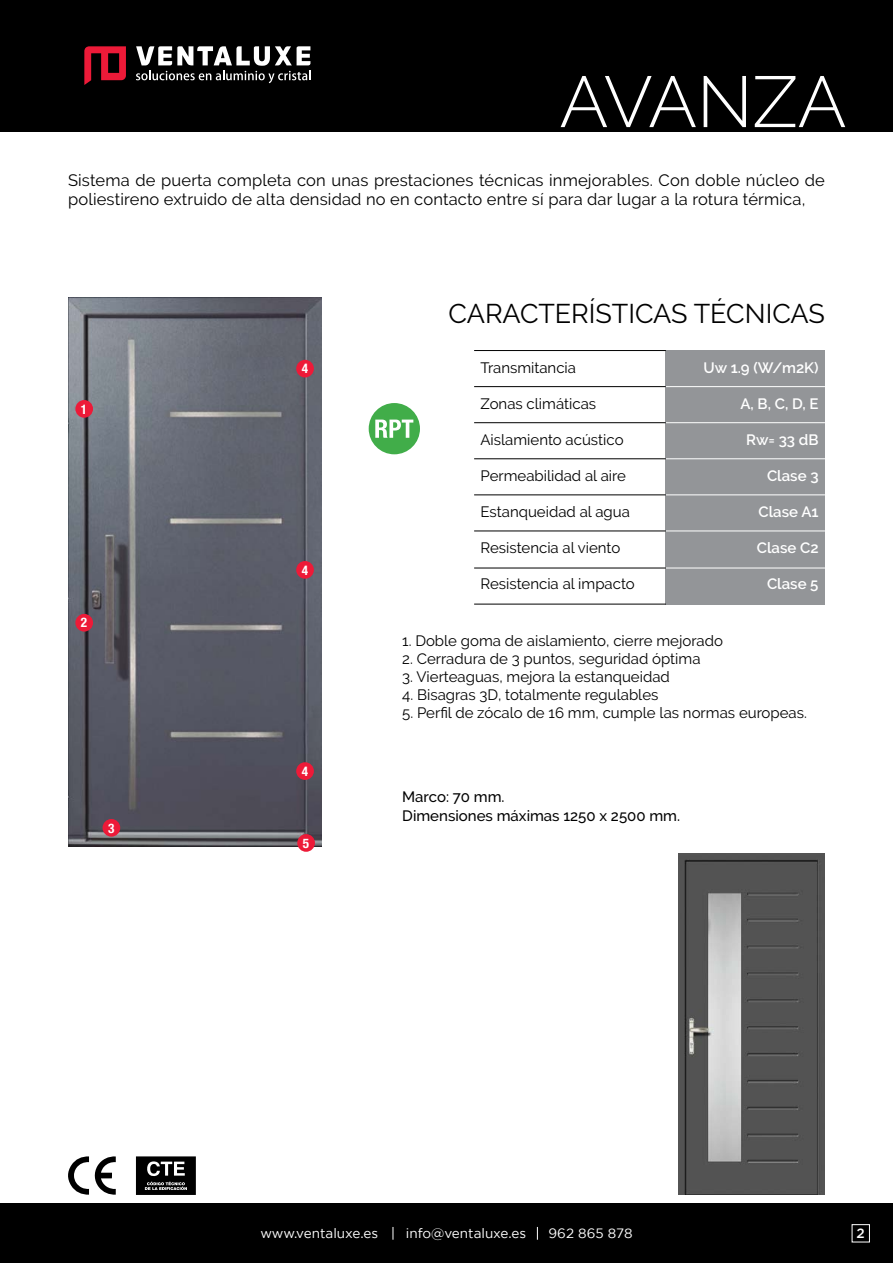
<style>
.page{position:relative;width:893px;height:1263px;background:#fff}
.page>*{position:absolute;margin:0;border:0;box-sizing:border-box;transform-origin:0 0}
.t1{font:300 72px "Raleway";color:#fff}
.t2{font:27px "Raleway";color:#000}
.t3{font:16.5px/19.8px "Raleway";letter-spacing:.01em;color:#000}
.t4{font:15px "Raleway";color:#000}
.t5{font:600 15px "Raleway";color:#fff}
.t6{font:500 15px/19.5px "Raleway";color:#000}
.t7{font:13.5px "Gotham";color:#fff}
.t8{font:500 13.5px "Gotham";color:#fff}
.t9{font:700 condensed 13.2px "Helvetica Neue LT";color:#fff}
</style>
<div class="page">
<div style="left:0;top:0;width:893px;height:131px;background:#000"></div>
<div style="left:0;top:1204px;width:893px;height:59px;background:#000"></div>
<svg style="left:84px;top:46px;width:42px;height:39px"></svg>
<svg style="left:136px;top:46px;width:175px;height:37px"></svg>
<svg style="left:393px;top:1227px;width:1px;height:13px"></svg>
<svg style="left:537px;top:1227px;width:1px;height:13px"></svg>
<div style="left:852px;top:1224px;width:18px;height:18px;border:1px solid #fff"></div>
<svg style="left:68px;top:1156px;width:48px;height:39px"></svg>
<svg style="left:136px;top:1156px;width:60px;height:39px;background:#2d2d2d"></svg>
<div style="left:666px;top:350px;width:159px;height:254px;background:#939598"></div>
<hr style="left:474px;top:350px;width:192px;height:1px;background:#000">
<hr style="left:474px;top:386px;width:192px;height:1px;background:#000">
<hr style="left:474px;top:422px;width:192px;height:1px;background:#000">
<hr style="left:474px;top:458px;width:192px;height:1px;background:#000">
<hr style="left:474px;top:568px;width:192px;height:1px;background:#000">
<hr style="left:474px;top:494px;width:192px;height:1px;background:#000">
<hr style="left:474px;top:604px;width:192px;height:1px;background:#000">
<hr style="left:474px;top:531px;width:192px;height:1px;background:#000">
<hr style="left:666px;top:386px;width:159px;height:1px;background:#fff">
<hr style="left:666px;top:422px;width:159px;height:1px;background:#fff">
<hr style="left:666px;top:458px;width:159px;height:1px;background:#fff">
<hr style="left:666px;top:568px;width:159px;height:1px;background:#fff">
<hr style="left:666px;top:494px;width:159px;height:1px;background:#fff">
<hr style="left:666px;top:531px;width:159px;height:1px;background:#fff">
<div style="left:367px;top:401px;width:54px;height:55px;background:#41ad49;border-radius:50%"></div>
<div style="left:366px;top:400px;width:57px;height:57px;border:3px solid #fff;border-radius:50%"></div>
<svg style="left:375px;top:420px;width:38px;height:18px"></svg>
<img style="left:68px;top:298px;width:253px;height:548px">
<div style="left:75px;top:400px;width:18px;height:18px;background:#ed1a38;border-radius:50%"></div>
<div style="left:75px;top:614px;width:18px;height:18px;background:#ed1a38;border-radius:50%"></div>
<div style="left:103px;top:819px;width:17px;height:18px;background:#ed1a38;border-radius:50%"></div>
<div style="left:296px;top:561px;width:18px;height:18px;background:#ed1a38;border-radius:50%"></div>
<div style="left:296px;top:762px;width:18px;height:18px;background:#ed1a38;border-radius:50%"></div>
<div style="left:296px;top:360px;width:18px;height:17px;background:#ed1a38;border-radius:50%"></div>
<div style="left:297px;top:834px;width:18px;height:18px;background:#ed1a38;border-radius:50%"></div>
<img style="left:678px;top:853px;width:147px;height:342px">
<h1 class="t1" style="left:560px;top:60px;width:49px">AVANZA</h1>
<p class="t3" style="left:68px;top:170px;width:758px">Sistema de puerta completa con unas prestaciones técnicas inmejorables. Con doble núcleo de poliestireno extruido de alta densidad no en contacto entre sí para dar lugar a la rotura térmica,</p>
<p class="t9" style="left:81px;top:401px;width:8px">1</p>
<p class="t9" style="left:81px;top:615px;width:8px">2</p>
<p class="t9" style="left:108px;top:820px;width:8px">3</p>
<p class="t9" style="left:302px;top:361px;width:8px">4</p>
<p class="t9" style="left:302px;top:562px;width:8px">4</p>
<p class="t9" style="left:302px;top:763px;width:8px">4</p>
<p class="t9" style="left:303px;top:835px;width:8px">5</p>
<h2 class="t2" style="left:449px;top:298px;width:378px">CARACTERÍSTICAS TÉCNICAS</h2>
<p class="t4" style="left:480px;top:359px;width:97px">Transmitancia</p>
<p class="t4" style="left:480px;top:395px;width:117px">Zonas climáticas</p>
<p class="t4" style="left:480px;top:431px;width:145px">Aislamiento acústico</p>
<p class="t4" style="left:480px;top:467px;width:147px">Permeabilidad al aire</p>
<p class="t4" style="left:480px;top:503px;width:151px">Estanqueidad al agua</p>
<p class="t4" style="left:480px;top:539px;width:141px">Resistencia al viento</p>
<p class="t4" style="left:480px;top:575px;width:156px">Resistencia al impacto</p>
<p class="t5" style="left:704px;top:359px;width:116px">Uw 1.9 (W/m2K)</p>
<p class="t5" style="left:740px;top:395px;width:80px">A, B, C, D, E</p>
<p class="t5" style="left:746px;top:431px;width:74px">Rw= 33 dB</p>
<p class="t5" style="left:767px;top:467px;width:53px">Clase 3</p>
<p class="t5" style="left:758px;top:503px;width:62px">Clase A1</p>
<p class="t5" style="left:757px;top:539px;width:63px">Clase C2</p>
<p class="t5" style="left:767px;top:575px;width:53px">Clase 5</p>
<p class="t4" style="left:402px;top:632px;width:322px">1. Doble goma de aislamiento, cierre mejorado</p>
<p class="t4" style="left:402px;top:650px;width:300px">2. Cerradura de 3 puntos, seguridad óptima</p>
<p class="t4" style="left:402px;top:668px;width:269px">3. Vierteaguas, mejora la estanqueidad</p>
<p class="t4" style="left:402px;top:686px;width:258px">4. Bisagras 3D, totalmente regulables</p>
<p class="t4" style="left:402px;top:704px;width:406px">5. Perfil de zócalo de 16 mm, cumple las normas europeas.</p>
<p class="t6" style="left:402px;top:787px;width:279px">Marco: 70 mm.<br>Dimensiones máximas 1250 x 2500 mm.</p>
<p class="t7" style="left:260px;top:1226px;width:119px">www.ventaluxe.es</p>
<p class="t7" style="left:406px;top:1226px;width:122px">info@ventaluxe.es</p>
<p class="t7" style="left:549px;top:1226px;width:85px">962 865 878</p>
<p class="t8" style="left:857px;top:1225px;width:10px">2</p>
</div>
